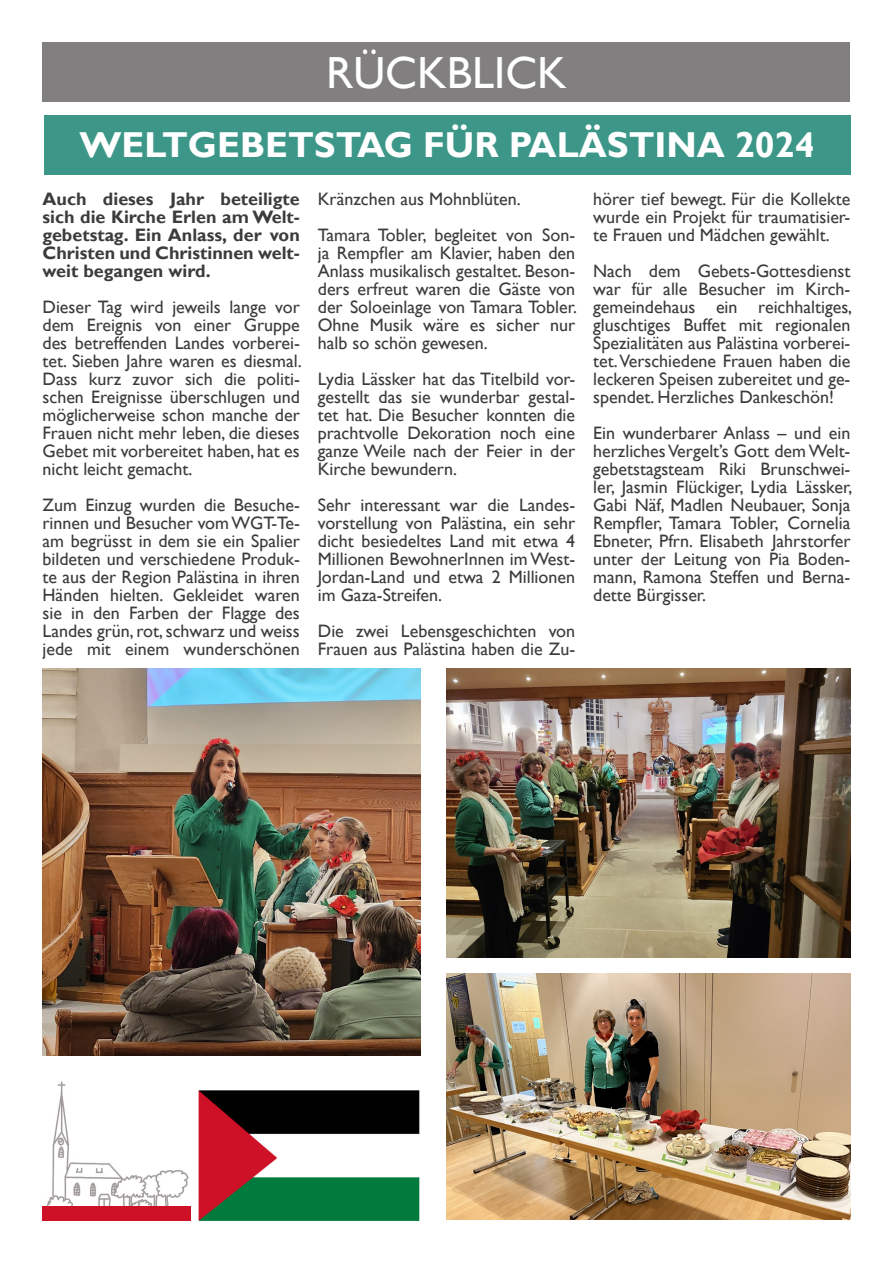
<style>
.page{position:relative;width:893px;height:1263px;background:#fff}
.page>*{position:absolute;margin:0;border:0;box-sizing:border-box;transform-origin:0 0}
.Kopfzeile{font:45px "Gill Sans";color:#fff}
.Kopfzeile-2{font:700 36px "Gill Sans";color:#fff}
.Schrift_Treffpunkt{font:18px/18px "Gill Sans";color:#3b3c3d;text-align:justify}
.Schrift_Treffpunkt-2{font:700 18px/18px "Gill Sans";color:#3b3c3d;text-align:justify}
</style>
<div class="page">
<img style="left:47px;top:1081px;width:142px;height:124px">
<div style="left:43px;top:1206px;width:148px;height:14px;background:#ce1127"></div>
<div style="left:43px;top:43px;width:807px;height:59px;background:#827f81"></div>
<div style="left:44px;top:115px;width:806px;height:59px;background:#3d9789"></div>
<img style="left:446px;top:669px;width:404px;height:288px">
<img style="left:43px;top:669px;width:378px;height:387px">
<img style="left:446px;top:974px;width:404px;height:245px">
<img style="left:198px;top:1090px;width:222px;height:131px">
<p class="Kopfzeile" style="left:326px;top:47px;width:242px">RÜCKBLICK</p>
<p class="Kopfzeile-2" style="left:79px;top:123px;width:737px">WELTGEBETSTAG FÜR PALÄSTINA 2024</p>
<p class="Schrift_Treffpunkt-2" style="left:43px;top:191px;width:259px">Auch dieses Jahr beteiligte sich die Kirche Erlen am Welt&shy;gebetstag. Ein Anlass, der von Christen und Christinnen welt&shy;weit begangen wird.</p>
<p class="Schrift_Treffpunkt" style="left:43px;top:298px;width:261px">Dieser Tag wird jeweils lange vor dem Ereignis von einer Gruppe des betreffenden Landes vorberei&shy;tet. Sieben Jahre waren es diesmal.<br>Dass kurz zuvor sich die politi&shy;schen Ereignisse überschlugen und möglicherweise schon manche der Frauen nicht mehr leben, die dieses Gebet mit vorbereitet haben, hat es nicht leicht gemacht.</p>
<p class="Schrift_Treffpunkt" style="left:43px;top:496px;width:259px">Zum Einzug wurden die Besuche&shy;rinnen und Besucher vom WGT-Te&shy;am begrüsst in dem sie ein Spalier bildeten und verschiedene Produk&shy;te aus der Region Palästina in ihren Händen hielten. Gekleidet waren sie in den Farben der Flagge des Landes grün, rot, schwarz und weiss jede mit einem wunderschönen</p>
<p class="Schrift_Treffpunkt" style="left:593px;top:190px;width:259px">hörer tief bewegt. Für die Kollekte wurde ein Projekt für traumatisier&shy;te Frauen und Mädchen gewählt.</p>
<p class="Schrift_Treffpunkt" style="left:593px;top:262px;width:261px">Nach dem Gebets-Gottesdienst war für alle Besucher im Kirch&shy;gemeindehaus ein reichhaltiges, gluschtiges Buffet mit regionalen Spezialitäten aus Palästina vorberei&shy;tet. Verschiedene Frauen haben die leckeren Speisen zubereitet und ge&shy;spendet. Herzliches Dankeschön!</p>
<p class="Schrift_Treffpunkt" style="left:593px;top:424px;width:261px">Ein wunderbarer Anlass – und ein herzliches Vergelt’s Gott dem Welt&shy;gebetstagsteam Riki Brunschwei&shy;ler, Jasmin Flückiger, Lydia Lässker, Gabi Näf, Madlen Neubauer, Sonja Rempfler, Tamara Tobler, Cornelia Ebneter, Pfrn. Elisabeth Jahrstorfer unter der Leitung von Pia Boden&shy;mann, Ramona Steffen und Berna&shy;dette Bürgisser.</p>
<p class="Schrift_Treffpunkt" style="left:318px;top:190px;width:204px">Kränzchen aus Mohnblüten.</p>
<p class="Schrift_Treffpunkt" style="left:318px;top:226px;width:261px">Tamara Tobler, begleitet von Son&shy;ja Rempfler am Klavier, haben den Anlass musikalisch gestaltet. Beson&shy;ders erfreut waren die Gäste von der Soloeinlage von Tamara Tobler.<br>Ohne Musik wäre es sicher nur halb so schön gewesen.</p>
<p class="Schrift_Treffpunkt" style="left:318px;top:370px;width:259px">Lydia Lässker hat das Titelbild vor&shy;gestellt das sie wunderbar gestal&shy;tet hat. Die Besucher konnten die prachtvolle Dekoration noch eine ganze Weile nach der Feier in der Kirche bewundern.</p>
<p class="Schrift_Treffpunkt" style="left:318px;top:496px;width:259px">Sehr interessant war die Landes&shy;vorstellung von Palästina, ein sehr dicht besiedeltes Land mit etwa 4<br>Millionen BewohnerInnen im West-Jordan-Land und etwa 2 Millionen im Gaza-Streifen.</p>
<p class="Schrift_Treffpunkt" style="left:318px;top:622px;width:259px">Die zwei Lebensgeschichten von<br>Frauen aus Palästina haben die Zu-</p>
</div>
